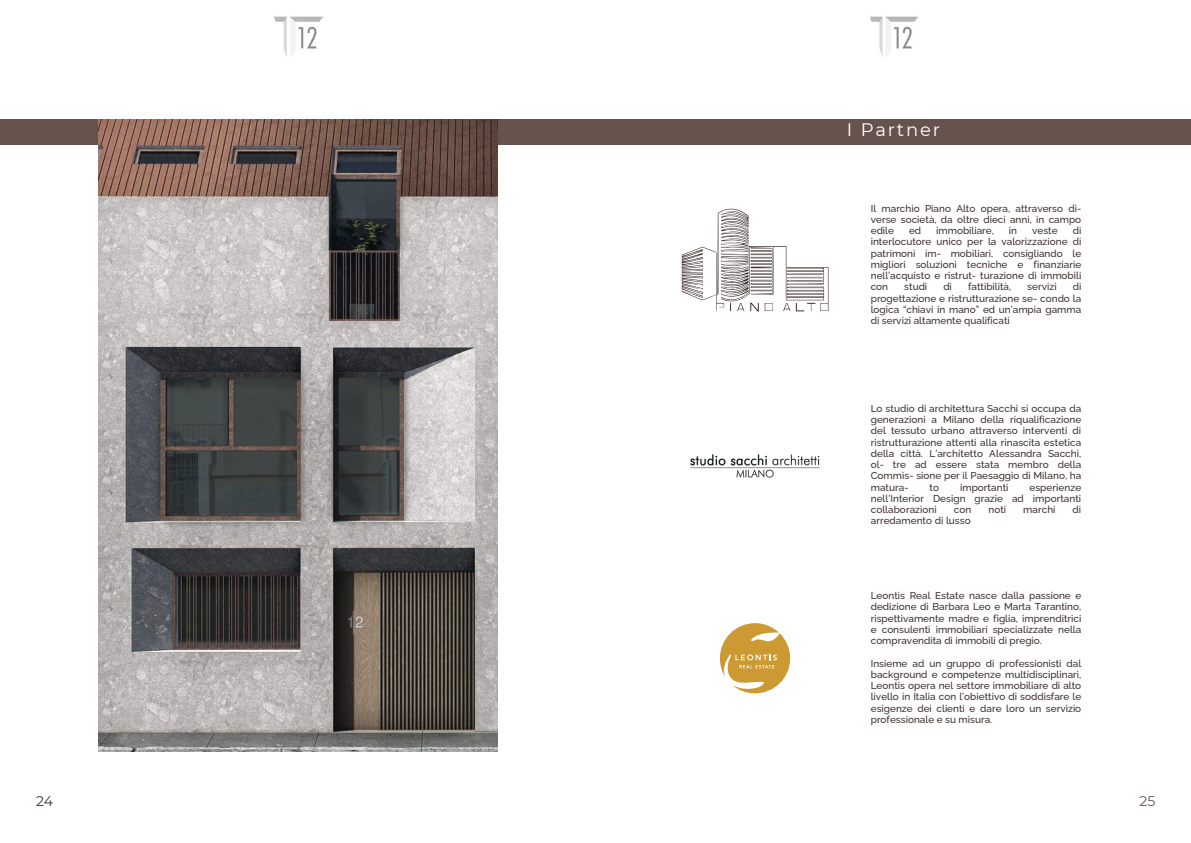
<style>
.page{position:relative;width:1191px;height:843px;background:#fff}
.page>*{position:absolute;margin:0;border:0;box-sizing:border-box;transform-origin:0 0}
.t1{font:18px "Montserrat";letter-spacing:.1em;color:#fff}
.t2{font:14px "Montserrat";color:#3d2f2d}
.t3{font:14px "Montserrat";color:#67534d}
.t4{font:500 10px/11.2px "Raleway";color:#3d2f2d;text-align:justify}
</style>
<div class="page">
<div style="left:595px;top:119px;width:595px;height:25px;background:#67534d"></div>
<div style="left:0;top:119px;width:595px;height:25px;background:#67534d"></div>
<img style="left:99px;top:119px;width:398px;height:632px">
<svg style="left:681px;top:208px;width:147px;height:103px"></svg>
<img style="left:690px;top:454px;width:130px;height:24px">
<img style="left:870px;top:16px;width:48px;height:41px">
<img style="left:274px;top:16px;width:49px;height:41px">
<svg style="left:720px;top:623px;width:70px;height:70px"></svg>
<h1 class="t1" style="left:846px;top:118px;width:94px">I Partner</h1>
<p class="t4" style="left:870px;top:202px;width:212px">Il marchio Piano Alto opera, attraverso di&shy;verse società, da oltre dieci anni, in campo edile</p>
<p class="t4" style="left:870px;top:225px;width:212px;text-indent:202px">di interlocutore unico per la valorizzazione di patrimoni im- mobiliari, consigliando le migliori soluzioni tecniche e finanziarie nell’acquisto e ristrut- turazione di immobili con</p>
<p class="t4" style="left:908px;top:225px;width:14px">ed</p>
<p class="t4" style="left:936px;top:225px;width:59px">immobiliare,</p>
<p class="t4" style="left:1008px;top:225px;width:10px">in</p>
<p class="t4" style="left:1031px;top:225px;width:27px">veste</p>
<p class="t4" style="left:904px;top:281px;width:24px">studi</p>
<p class="t4" style="left:943px;top:281px;width:10px">di</p>
<p class="t4" style="left:967px;top:281px;width:45px">fattibilità,</p>
<p class="t4" style="left:1027px;top:281px;width:31px">servizi</p>
<p class="t4" style="left:870px;top:281px;width:212px;text-indent:202px">di progettazione e ristrutturazione se- condo la logica “chiavi in mano” ed un’ampia gamma di servizi altamente qualificati</p>
<p class="t4" style="left:870px;top:402px;width:212px">Lo studio di architettura Sacchi si occupa da generazioni a Milano della riqualificazione del tessuto urbano attraverso interventi di ristrutturazione attenti alla rinascita estetica della città. L’architetto Alessandra Sacchi, ol- tre ad essere stata membro della Commis- sione per il Paesaggio di Milano, ha matura-</p>
<p class="t4" style="left:870px;top:481px;width:212px;text-indent:159px">esperienze nell’Interior Design grazie ad importanti collaborazioni</p>
<p class="t4" style="left:929px;top:481px;width:11px">to</p>
<p class="t4" style="left:959px;top:481px;width:50px">importanti</p>
<p class="t4" style="left:953px;top:504px;width:19px">con</p>
<p class="t4" style="left:988px;top:504px;width:19px">noti</p>
<p class="t4" style="left:1023px;top:504px;width:34px">marchi</p>
<p class="t4" style="left:1072px;top:504px;width:10px">di</p>
<p class="t4" style="left:870px;top:515px;width:101px">arredamento di lusso</p>
<p class="t4" style="left:870px;top:589px;width:212px">Leontis Real Estate nasce dalla passione e dedizione di Barbara Leo e Marta Tarantino, rispettivamente madre e figlia, imprenditrici e consulenti immobiliari specializzate nella compravendita di immobili di pregio.</p>
<p class="t4" style="left:870px;top:657px;width:212px">Insieme ad un gruppo di professionisti dal background e competenze multidisciplinari, Leontis opera nel settore immobiliare di alto livello in Italia con l’obiettivo di soddisfare le esigenze dei clienti e dare loro un servizio professionale e su misura.</p>
<h2 class="t2" style="left:36px;top:792px;width:19px">24</h2>
<h2 class="t3" style="left:1139px;top:792px;width:17px">25</h2>
</div>
